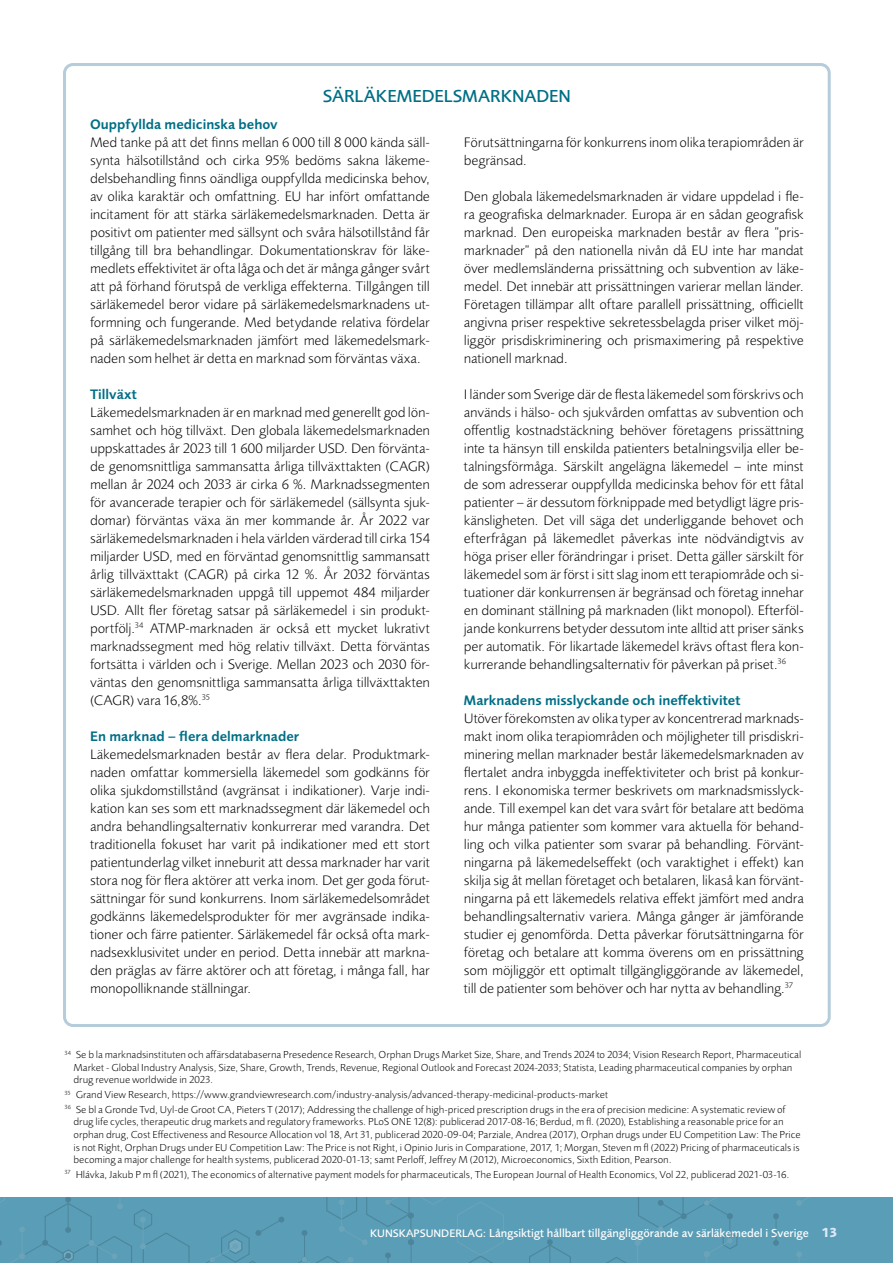
<style>
.page{position:relative;width:893px;height:1263px;background:#fff}
.page>*{position:absolute;margin:0;border:0;box-sizing:border-box;transform-origin:0 0}
.t1{font:500 18px "Vrmdrv Foundry Sans";letter-spacing:-.005em;color:#006f86}
.t2{font:300 14.25px/18px "Xbncmb Foundry Sans";letter-spacing:-.005em;color:#000;text-align:justify}
.t3{font:600 14.25px "Rsrmfd Foundry Sans";color:#006f86}
.t4{font:500 12px "Vxwfvm Foundry Sans";color:#fff}
.t5{font:300 10.5px/12.6px "Xbncmb Foundry Sans";letter-spacing:.01em;color:#000}
.s1{font-size:11.25px}
.s2{font-family:"Foundry Sans"}
.s3{font-family:"Ddkhsn Foundry Sans";font-weight:700;font-size:13.5px;color:#dce8f7}
</style>
<div class="page">
<div style="left:0;top:1197px;width:893px;height:66px;background:#5a9db6"></div>
<svg style="left:773px;top:1213px;width:6px;height:33px"></svg>
<svg style="left:796px;top:1251px;width:6px;height:7px"></svg>
<svg style="left:0;top:1197px;width:414px;height:66px"></svg>
<svg style="left:422px;top:1197px;width:311px;height:66px"></svg>
<svg style="left:796px;top:1197px;width:13px;height:9px"></svg>
<h3 class="t1" style="left:323px;top:86px;width:250px">SÄRLÄKEMEDELSMARKNADEN</h3>
<h4 class="t3" style="left:90px;top:116px;width:189px">Ouppfyllda medicinska behov</h4>
<p class="t2" style="left:90px;top:133px;width:341px">Med tanke på att det finns mellan 6 000 till 8 000 kända säll&shy;synta hälsotillstånd och cirka 95% bedöms sakna läkeme&shy;delsbehandling finns oändliga ouppfyllda medicinska behov, av olika karaktär och omfattning. EU har infört omfattande incitament för att stärka särläkemedelsmarknaden. Detta är positivt om patienter med sällsynt och svåra hälsotillstånd får tillgång till bra behandlingar. Dokumentationskrav för läke&shy;medlets effektivitet är ofta låga och det är många gånger svårt att på förhand förutspå de verkliga effekterna. Tillgången till särläkemedel beror vidare på särläkemedelsmarknadens ut&shy;formning och fungerande. Med betydande relativa fördelar på särläkemedelsmarknaden jämfört med läkemedelsmark&shy;naden som helhet är detta en marknad som förväntas växa.</p>
<h4 class="t3" style="left:90px;top:386px;width:49px">Tillväxt</h4>
<p class="t2" style="left:90px;top:403px;width:341px">Läkemedelsmarknaden är en marknad med generellt god lön&shy;samhet och hög tillväxt. Den globala läkemedelsmarknaden uppskattades år 2023 till 1 600 miljarder USD. Den förvänta&shy;de genomsnittliga sammansatta årliga tillväxttakten (CAGR) mellan år 2024 och 2033 är cirka 6 %. Marknadssegmenten för avancerade terapier och för särläkemedel (sällsynta sjuk&shy;domar) förväntas växa än mer kommande år. År 2022 var särläkemedelsmarknaden i hela världen värderad till cirka 154 miljarder USD, med en förväntad genomsnittlig sammansatt årlig tillväxttakt (CAGR) på cirka 12 %. År 2032 förväntas särläkemedelsmarknaden uppgå till uppemot 484 miljarder USD. Allt fler företag satsar på särläkemedel i sin produkt&shy;portfölj.<sup>34</sup> ATMP-marknaden är också ett mycket lukrativt marknadssegment med hög relativ tillväxt. Detta förväntas fortsätta i världen och i Sverige. Mellan 2023 och 2030 för&shy;väntas den genomsnittliga sammansatta årliga tillväxttakten (CAGR) vara 16,8%.<sup>35</sup></p>
<h4 class="t3" style="left:90px;top:728px;width:211px">En marknad – flera delmarknader</h4>
<p class="t2" style="left:90px;top:745px;width:341px">Läkemedelsmarknaden består av flera delar. Produktmark&shy;naden omfattar kommersiella läkemedel som godkänns för olika sjukdomstillstånd (avgränsat i indikationer). Varje indi&shy;kation kan ses som ett marknadssegment där läkemedel och andra behandlingsalternativ konkurrerar med varandra. Det traditionella fokuset har varit på indikationer med ett stort patientunderlag vilket inneburit att dessa marknader har varit stora nog för flera aktörer att verka inom. Det ger goda förut&shy;sättningar för sund konkurrens. Inom särläkemedelsområdet godkänns läkemedelsprodukter för mer avgränsade indika&shy;tioner och färre patienter. Särläkemedel får också ofta mark&shy;nadsexklusivitet under en period. Detta innebär att markna&shy;den präglas av färre aktörer och att företag, i många fall, har monopolliknande ställningar.</p>
<p class="t2" style="left:464px;top:133px;width:341px">Förutsättningarna för konkurrens inom olika terapiområden är begränsad.</p>
<p class="t2" style="left:464px;top:187px;width:341px">Den globala läkemedelsmarknaden är vidare uppdelad i fle&shy;ra geografiska delmarknader. Europa är en sådan geografisk marknad. Den europeiska marknaden består av flera ”pris&shy;marknader” på den nationella nivån då EU inte har mandat över medlemsländerna prissättning och subvention av läke&shy;medel. Det innebär att prissättningen varierar mellan länder.<br>Företagen tillämpar allt oftare parallell prissättning, officiellt angivna priser respektive sekretessbelagda priser vilket möj&shy;liggör prisdiskriminering och prismaximering på respektive nationell marknad.</p>
<p class="t2" style="left:464px;top:385px;width:341px">I länder som Sverige där de flesta läkemedel som förskrivs och används i hälso- och sjukvården omfattas av subvention och offentlig kostnadstäckning behöver företagens prissättning inte ta hänsyn till enskilda patienters betalningsvilja eller be&shy;talningsförmåga. Särskilt angelägna läkemedel – inte minst de som adresserar ouppfyllda medicinska behov för ett fåtal patienter – är dessutom förknippade med betydligt lägre pris&shy;känsligheten. Det vill säga det underliggande behovet och efterfrågan på läkemedlet påverkas inte nödvändigtvis av höga priser eller förändringar i priset. Detta gäller särskilt för läkemedel som är först i sitt slag inom ett terapiområde och si&shy;tuationer där konkurrensen är begränsad och företag innehar en dominant ställning på marknaden (likt monopol). Efterföl&shy;jande konkurrens betyder dessutom inte alltid att priser sänks per automatik. För likartade läkemedel krävs oftast flera kon&shy;kurrerande behandlingsalternativ för påverkan på priset.<sup>36</sup></p>
<h4 class="t3" style="left:464px;top:692px;width:278px">Marknadens misslyckande och ineffektivitet</h4>
<p class="t2" style="left:464px;top:709px;width:341px">Utöver förekomsten av olika typer av koncentrerad marknads&shy;makt inom olika terapiområden och möjligheter till prisdiskri&shy;minering mellan marknader består läkemedelsmarknaden av flertalet andra inbyggda ineffektiviteter och brist på konkur&shy;rens. I ekonomiska termer beskrivets om marknadsmisslyck&shy;ande. Till exempel kan det vara svårt för betalare att bedöma hur många patienter som kommer vara aktuella för behand&shy;ling och vilka patienter som svarar på behandling. Förvänt&shy;ningarna på läkemedelseffekt (och varaktighet i effekt) kan skilja sig åt mellan företaget och betalaren, likaså kan förvänt&shy;ningarna på ett läkemedels relativa effekt jämfört med andra behandlingsalternativ variera. Många gånger är jämförande studier ej genomförda. Detta påverkar förutsättningarna för företag och betalare att komma överens om en prissättning som möjliggör ett optimalt tillgängliggörande av läkemedel, till de patienter som behöver och har nytta av behandling.<sup>37</sup></p>
<p class="t5" style="left:74px;top:1048px;width:729px;text-indent:-9px"><sup>34</sup> Se b la marknadsinstituten och affärsdatabaserna Presedence Research, Orphan Drugs Market Size, Share, and Trends 2024 to 2034; Vision Research Report, Pharmaceutical<br>Market - Global Industry Analysis, Size, Share, Growth, Trends, Revenue, Regional Outlook and Forecast 2024-2033; Statista, Leading pharmaceutical companies by orphan drug revenue worldwide in 2023.</p>
<p class="t5" style="left:65px;top:1087px;width:723px;line-height:14.7px"><sup>35</sup> Grand View Research, https://www.grandviewresearch.com/industry-analysis/advanced-therapy-medicinal-products-market<br><sup>36</sup> Se bl a Gronde Tvd, Uyl-de Groot CA, Pieters T (2017); Addressing the challenge of high-priced prescription drugs in the era of precision medicine: A systematic review of</p>
<p class="t5" style="left:74px;top:1116px;width:729px">drug life cycles, therapeutic drug markets and regulatory frameworks. PLoS ONE 12(8): publicerad 2017-08-16; Berdud, m fl. (2020), Establishing a reasonable price for an orphan drug, Cost Effectiveness and Resource Allocation vol 18, Art 31, publicerad 2020-09-04; Parziale, Andrea (2017), Orphan drugs under EU Competition Law: The Price is not Right, Orphan Drugs under EU Competition Law: The Price is not Right, i Opinio Juris in Comparatione, 2017, 1; Morgan, Steven m fl (2022) Pricing of pharmaceuticals is becoming a major challenge for health systems, publicerad 2020-01-13; samt Perloff, Jeffrey M (2012), Microeconomics, Sixth Edition, Pearson.</p>
<p class="t5" style="left:65px;top:1168px;width:726px"><sup>37</sup> Hlávka, Jakub P m fl (2021), The economics of alternative payment models for pharmaceuticals, The European Journal of Health Economics, Vol 22, publicerad 2021-03-16.</p>
<p class="t4" style="left:370px;top:1226px;width:469px"><span class="s1">KUNSKAPSUNDERLAG:</span> Långsiktigt hållbart tillgän<span class="s2">g</span>liggörande av särläkemedel i Sverige <span class="s3">13</span></p>
</div>
